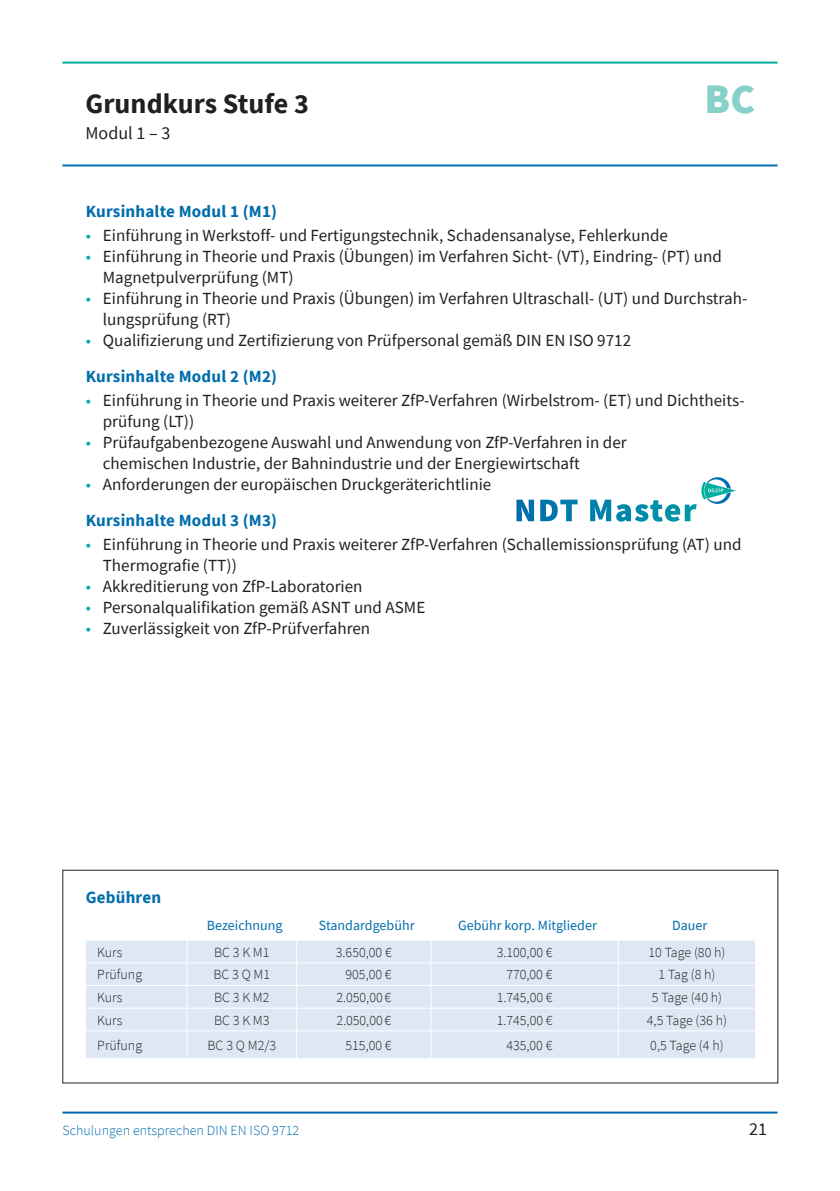
<style>
.page{position:relative;width:840px;height:1191px;background:#fff}
.page>*{position:absolute;margin:0;border:0;box-sizing:border-box;transform-origin:0 0}
.t1{font:900 42px "Source Sans Pro";color:#88d0ca}
.t2{font:700 28px "Source Sans Pro";color:#231f20}
.t3{font:18px "Source Sans Pro";color:#231f20}
.t4{font:17px/21px "Source Sans Pro";color:#231f20}
.t5{font:700 17px "Source Sans Pro";letter-spacing:.01em;color:#006dad}
.t6{font:300 14px "Source Sans Pro";color:#231f20}
.t7{font:14px "Source Sans Pro";color:#006dad}
.t8{font:300 14px "Source Sans Pro";color:#006dad}
.s1{color:#00aea0}
.s2{font-weight:700;color:#006dad}
</style>
<div class="page">
<hr style="left:62px;top:1111px;width:715px;height:2px;background:#006dad">
<hr style="left:62px;top:62px;width:715px;height:2px;background:#00aea0">
<hr style="left:62px;top:164px;width:715px;height:2px;background:#006dad">
<div style="left:62px;top:870px;width:715px;height:213px;border:1px solid #231f20"></div>
<img style="left:516px;top:499px;width:180px;height:22px">
<svg style="left:701px;top:477px;width:34px;height:27px"></svg>
<div style="left:86px;top:940px;width:669px;height:118px;background:#dee8f4"></div>
<hr style="left:85px;top:962px;width:102px;height:1px;background:#fff">
<hr style="left:187px;top:962px;width:109px;height:1px;background:#fff">
<hr style="left:296px;top:962px;width:135px;height:1px;background:#fff">
<hr style="left:431px;top:962px;width:187px;height:1px;background:#fff">
<hr style="left:618px;top:962px;width:137px;height:1px;background:#fff">
<hr style="left:85px;top:985px;width:102px;height:1px;background:#fff">
<hr style="left:187px;top:985px;width:109px;height:1px;background:#fff">
<hr style="left:296px;top:985px;width:135px;height:1px;background:#fff">
<hr style="left:431px;top:985px;width:187px;height:1px;background:#fff">
<hr style="left:618px;top:985px;width:137px;height:1px;background:#fff">
<hr style="left:85px;top:1007px;width:102px;height:1px;background:#fff">
<hr style="left:187px;top:1007px;width:109px;height:1px;background:#fff">
<hr style="left:296px;top:1007px;width:135px;height:1px;background:#fff">
<hr style="left:431px;top:1007px;width:187px;height:1px;background:#fff">
<hr style="left:618px;top:1007px;width:137px;height:1px;background:#fff">
<hr style="left:85px;top:1030px;width:102px;height:1px;background:#fff">
<hr style="left:187px;top:1030px;width:109px;height:1px;background:#fff">
<svg style="left:186px;top:940px;width:1px;height:118px"></svg>
<hr style="left:296px;top:1030px;width:135px;height:1px;background:#fff">
<svg style="left:296px;top:940px;width:1px;height:118px"></svg>
<hr style="left:431px;top:1030px;width:187px;height:1px;background:#fff">
<svg style="left:430px;top:940px;width:1px;height:118px"></svg>
<hr style="left:618px;top:1030px;width:137px;height:1px;background:#fff">
<svg style="left:617px;top:940px;width:1px;height:118px"></svg>
<h2 class="t2" style="left:85px;top:84px;width:225px">Grundkurs Stufe 3</h2>
<h1 class="t1" style="left:704px;top:70px;width:52px">BC</h1>
<p class="t3" style="left:85px;top:122px;width:86px">Modul 1 – 3</p>
<p class="t5" style="left:86px;top:200px;width:193px">Kursinhalte Modul 1 (M1)</p>
<p class="t4" style="left:86px;top:225px;width:583px"><span class="s1">•</span> Einführung in Werkstoff- und Fertigungstechnik, Schadensanalyse, Fehlerkunde</p>
<p class="t4" style="left:103px;top:246px;width:620px;text-indent:-17px"><span class="s1">•</span> Einführung in Theorie und Praxis (Übungen) im Verfahren Sicht- (VT), Eindring- (PT) und<br>Magnetpulverprüfung (MT)</p>
<p class="t4" style="left:103px;top:288px;width:645px;text-indent:-17px"><span class="s1">•</span> Einführung in Theorie und Praxis (Übungen) im Verfahren Ultraschall- (UT) und Durchstrah&shy;lungsprüfung (RT)</p>
<p class="t4" style="left:86px;top:322px;width:546px;line-height:36.2px"><span class="s1">•</span> Qualifizierung und Zertifizierung von Prüfpersonal gemäß DIN EN ISO 9712<br><span class="s2">Kursinhalte Modul 2 (M2)</span></p>
<p class="t4" style="left:103px;top:390px;width:643px;text-indent:-17px"><span class="s1">•</span> Einführung in Theorie und Praxis weiterer ZfP-Verfahren (Wirbelstrom- (ET) und Dichtheits&shy;prüfung (LT))</p>
<p class="t4" style="left:103px;top:432px;width:525px;text-indent:-17px"><span class="s1">•</span> Prüfaufgabenbezogene Auswahl und Anwendung von ZfP-Verfahren in der chemischen Industrie, der Bahnindustrie und der Energiewirtschaft</p>
<p class="t4" style="left:86px;top:466px;width:407px;line-height:36.2px"><span class="s1">•</span> Anforderungen der europäischen Druckgeräterichtlinie<br><span class="s2">Kursinhalte Modul 3 (M3)</span></p>
<p class="t4" style="left:103px;top:534px;width:639px;text-indent:-17px"><span class="s1">•</span> Einführung in Theorie und Praxis weiterer ZfP-Verfahren (Schallemissionsprüfung (AT) und<br>Thermografie (TT))</p>
<p class="t4" style="left:86px;top:576px;width:278px"><span class="s1">•</span> Akkreditierung von ZfP-Laboratorien</p>
<p class="t4" style="left:86px;top:597px;width:341px"><span class="s1">•</span> Personalqualifikation gemäß ASNT und ASME</p>
<p class="t4" style="left:86px;top:618px;width:286px"><span class="s1">•</span> Zuverlässigkeit von ZfP-Prüfverfahren</p>
<p class="t5" style="left:86px;top:885px;width:77px">Gebühren</p>
<p class="t7" style="left:207px;top:916px;width:77px">Bezeichnung</p>
<p class="t7" style="left:318px;top:916px;width:97px">Standardgebühr</p>
<p class="t7" style="left:458px;top:916px;width:140px">Gebühr korp. Mitglieder</p>
<p class="t7" style="left:671px;top:916px;width:37px">Dauer</p>
<p class="t6" style="left:97px;top:943px;width:27px">Kurs</p>
<p class="t6" style="left:214px;top:943px;width:57px">BC 3 K M1</p>
<p class="t6" style="left:336px;top:943px;width:57px">3.650,00 €</p>
<p class="t6" style="left:496px;top:943px;width:57px">3.100,00 €</p>
<p class="t6" style="left:648px;top:943px;width:78px">10 Tage (80 h)</p>
<p class="t6" style="left:97px;top:966px;width:46px">Prüfung</p>
<p class="t6" style="left:213px;top:966px;width:58px">BC 3 Q M1</p>
<p class="t6" style="left:345px;top:966px;width:48px">905,00 €</p>
<p class="t6" style="left:506px;top:966px;width:48px">770,00 €</p>
<p class="t6" style="left:658px;top:966px;width:58px">1 Tag (8 h)</p>
<p class="t6" style="left:97px;top:988px;width:27px">Kurs</p>
<p class="t6" style="left:214px;top:988px;width:57px">BC 3 K M2</p>
<p class="t6" style="left:336px;top:988px;width:56px">2.050,00 €</p>
<p class="t6" style="left:496px;top:988px;width:57px">1.745,00 €</p>
<p class="t6" style="left:651px;top:988px;width:72px">5 Tage (40 h)</p>
<p class="t6" style="left:97px;top:1011px;width:27px">Kurs</p>
<p class="t6" style="left:214px;top:1011px;width:57px">BC 3 K M3</p>
<p class="t6" style="left:336px;top:1011px;width:56px">2.050,00 €</p>
<p class="t6" style="left:496px;top:1011px;width:57px">1.745,00 €</p>
<p class="t6" style="left:646px;top:1011px;width:82px">4,5 Tage (36 h)</p>
<p class="t6" style="left:97px;top:1036px;width:46px">Prüfung</p>
<p class="t6" style="left:207px;top:1036px;width:70px">BC 3 Q M2/3</p>
<p class="t6" style="left:345px;top:1036px;width:48px">515,00 €</p>
<p class="t6" style="left:506px;top:1036px;width:48px">435,00 €</p>
<p class="t6" style="left:650px;top:1036px;width:75px">0,5 Tage (4 h)</p>
<p class="t8" style="left:62px;top:1121px;width:238px">Schulungen entsprechen DIN EN ISO 9712</p>
<p class="t3" style="left:748px;top:1117px;width:19px">21</p>
</div>
